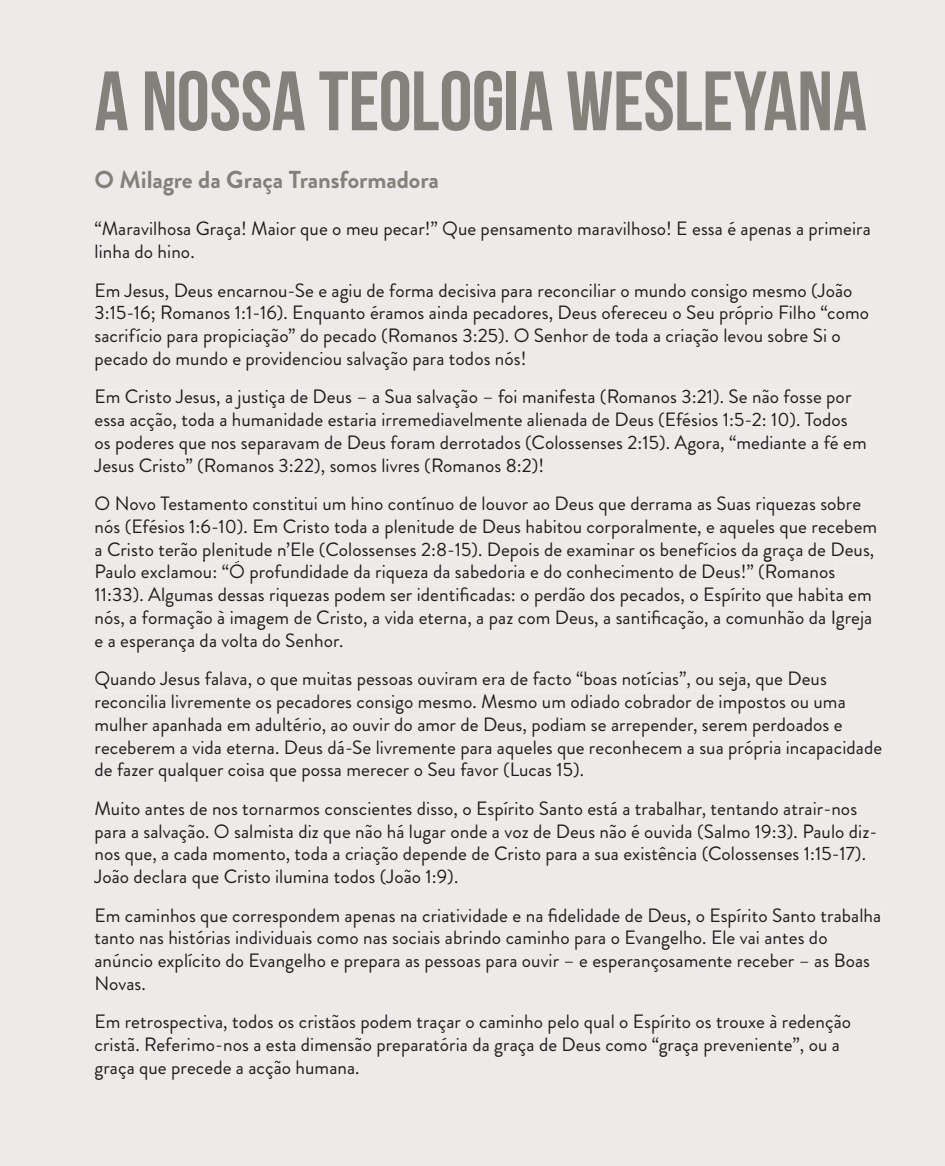
<style>
.page{position:relative;width:945px;height:1166px;background:#fff}
.page>*{position:absolute;margin:0;border:0;box-sizing:border-box;transform-origin:0 0}
.t1{font:84px "Bebas Neue";letter-spacing:-.005em;color:#82817a}
.t2{font:700 24.5px "Brandon Grotesque";letter-spacing:-.005em;color:#82817a}
.t3{font:19.25px/22.8px "Brandon Grotesque";letter-spacing:.005em;color:#211d1e}
</style>
<div class="page">
<div style="left:0;top:0;width:945px;height:1165px;background:#ecebe9"></div>
<div style="left:95px;top:71px;width:771px;height:60px;background:#ecebe9"></div>
<div style="left:96px;top:171px;width:342px;height:25px;background:#ecebe9"></div>
<div style="left:95px;top:222px;width:776px;height:19px;background:#ecebe9"></div>
<div style="left:96px;top:244px;width:98px;height:14px;background:#ecebe9"></div>
<div style="left:96px;top:283px;width:757px;height:19px;background:#ecebe9"></div>
<div style="left:95px;top:306px;width:774px;height:19px;background:#ecebe9"></div>
<div style="left:95px;top:328px;width:746px;height:20px;background:#ecebe9"></div>
<div style="left:96px;top:351px;width:429px;height:19px;background:#ecebe9"></div>
<div style="left:96px;top:390px;width:755px;height:19px;background:#ecebe9"></div>
<div style="left:95px;top:412px;width:753px;height:19px;background:#ecebe9"></div>
<div style="left:95px;top:435px;width:772px;height:20px;background:#ecebe9"></div>
<div style="left:94px;top:458px;width:449px;height:17px;background:#ecebe9"></div>
<div style="left:95px;top:496px;width:766px;height:20px;background:#ecebe9"></div>
<div style="left:96px;top:519px;width:781px;height:19px;background:#ecebe9"></div>
<div style="left:95px;top:542px;width:779px;height:19px;background:#ecebe9"></div>
<div style="left:96px;top:561px;width:739px;height:23px;background:#ecebe9"></div>
<div style="left:95px;top:587px;width:777px;height:20px;background:#ecebe9"></div>
<div style="left:96px;top:610px;width:776px;height:20px;background:#ecebe9"></div>
<div style="left:95px;top:633px;width:247px;height:19px;background:#ecebe9"></div>
<div style="left:95px;top:671px;width:732px;height:20px;background:#ecebe9"></div>
<div style="left:96px;top:694px;width:750px;height:20px;background:#ecebe9"></div>
<div style="left:96px;top:717px;width:747px;height:19px;background:#ecebe9"></div>
<div style="left:96px;top:740px;width:786px;height:19px;background:#ecebe9"></div>
<div style="left:95px;top:762px;width:488px;height:20px;background:#ecebe9"></div>
<div style="left:95px;top:801px;width:762px;height:19px;background:#ecebe9"></div>
<div style="left:96px;top:824px;width:780px;height:19px;background:#ecebe9"></div>
<div style="left:96px;top:846px;width:770px;height:20px;background:#ecebe9"></div>
<div style="left:94px;top:869px;width:363px;height:19px;background:#ecebe9"></div>
<div style="left:96px;top:908px;width:785px;height:19px;background:#ecebe9"></div>
<div style="left:95px;top:930px;width:733px;height:20px;background:#ecebe9"></div>
<div style="left:95px;top:953px;width:775px;height:20px;background:#ecebe9"></div>
<div style="left:96px;top:976px;width:49px;height:14px;background:#ecebe9"></div>
<div style="left:96px;top:1014px;width:755px;height:20px;background:#ecebe9"></div>
<div style="left:95px;top:1037px;width:745px;height:20px;background:#ecebe9"></div>
<div style="left:95px;top:1060px;width:264px;height:19px;background:#ecebe9"></div>
<h1 class="t1" style="left:94px;top:52px;width:774px">A NOSSA TEOLOGIA WESLEYANA</h1>
<p class="t2" style="left:94px;top:171px;width:346px">O Milagre da Graça Transformadora</p>
<p class="t3" style="left:94px;top:219px;width:778px">“Maravilhosa Graça! Maior que o meu pecar!” Que pensamento maravilhoso! E essa é apenas a primeira linha do hino.</p>
<p class="t3" style="left:94px;top:281px;width:776px">Em Jesus, Deus encarnou-Se e agiu de forma decisiva para reconciliar o mundo consigo mesmo (João 3:15-16; Romanos 1:1-16). Enquanto éramos ainda pecadores, Deus ofereceu o Seu próprio Filho “como sacrifício para propiciação” do pecado (Romanos 3:25). O Senhor de toda a criação levou sobre Si o pecado do mundo e providenciou salvação para todos nós!</p>
<p class="t3" style="left:94px;top:387px;width:774px">Em Cristo Jesus, a justiça de Deus – a Sua salvação – foi manifesta (Romanos 3:21). Se não fosse por essa acção, toda a humanidade estaria irremediavelmente alienada de Deus (Efésios 1:5-2: 10). Todos os poderes que nos separavam de Deus foram derrotados (Colossenses 2:15). Agora, “mediante a fé em Jesus Cristo” (Romanos 3:22), somos livres (Romanos 8:2)!</p>
<p class="t3" style="left:94px;top:494px;width:784px">O Novo Testamento constitui um hino contínuo de louvor ao Deus que derrama as Suas riquezas sobre nós (Efésios 1:6-10). Em Cristo toda a plenitude de Deus habitou corporalmente, e aqueles que recebem a Cristo terão lenitude n’Ele (Colossenses 2:8-15). De ois de examinar os benefícios da raça de Deus, Paulo exclamou: “Ó profundidade da riqueza da sabedoria e do conhecimento de Deus!” (Romanos</p>
<p class="t3" style="left:202px;top:540px;width:11px">p</p>
<p class="t3" style="left:510px;top:540px;width:11px">p</p>
<p class="t3" style="left:763px;top:540px;width:10px">g</p>
<p class="t3" style="left:94px;top:585px;width:779px;text-align:justify">11:33). Algumas dessas riquezas podem ser identificadas: o perdão dos pecados, o Espírito que habita em nós, a formação à imagem de Cristo, a vida eterna, a paz com Deus, a santificação, a comunhão da Igreja e a esperança da volta do Senhor.</p>
<p class="t3" style="left:94px;top:669px;width:789px">Quando Jesus falava, o que muitas pessoas ouviram era de facto “boas notícias”, ou seja, que Deus reconcilia livremente os pecadores consigo mesmo. Mesmo um odiado cobrador de impostos ou uma mulher apanhada em adultério, ao ouvir do amor de Deus, podiam se arrepender, serem perdoados e receberem a vida eterna. Deus dá-Se livremente para aqueles que reconhecem a sua própria incapacidade de fazer qualquer coisa que possa merecer o Seu favor (Lucas 15).</p>
<p class="t3" style="left:94px;top:799px;width:784px">Muito antes de nos tornarmos conscientes disso, o Espírito Santo está a trabalhar, tentando atrair-nos para a salvação. O salmista diz que não há lugar onde a voz de Deus não é ouvida (Salmo 19:3). Paulo diz&shy;nos que, a cada momento, toda a criação depende de Cristo para a sua existência (Colossenses 1:15-17).<br>João declara que Cristo ilumina todos (João 1:9).</p>
<p class="t3" style="left:94px;top:905px;width:788px">Em caminhos que correspondem apenas na criatividade e na fidelidade de Deus, o Espírito Santo trabalha tanto nas histórias individuais como nas sociais abrindo caminho para o Evangelho. Ele vai antes do anúncio explícito do Evangelho e prepara as pessoas para ouvir – e esperançosamente receber – as Boas Novas.</p>
<p class="t3" style="left:94px;top:1012px;width:758px">Em retrospectiva, todos os cristãos podem traçar o caminho pelo qual o Espírito os trouxe à redenção cristã. Referimo-nos a esta dimensão preparatória da graça de Deus como “graça preveniente”, ou a graça que precede a acção humana.</p>
</div>
